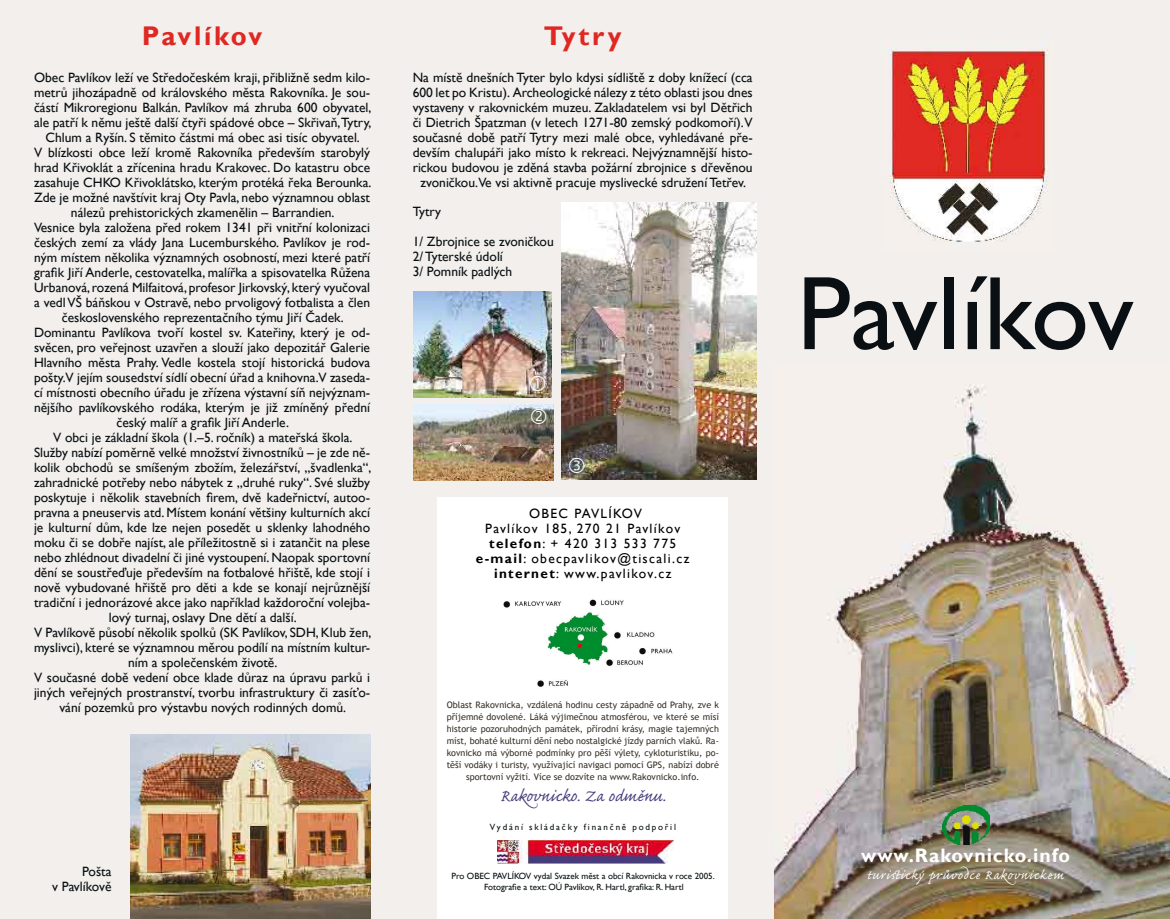
<style>
.page{position:relative;width:1170px;height:919px;background:#fff}
.page>*{position:absolute;margin:0;border:0;box-sizing:border-box;transform-origin:0 0}
.t1{font:105px "Gill Sans";color:#090f12}
.t2{font:700 27px "Gill Sans";letter-spacing:.07em;color:#df2822}
.t3{font:700 27px "Gill Sans";letter-spacing:.1em;color:#df2822}
.t4{font:21px "Caflisch Script Pro";color:#483d7c}
.t5{font:700 19.5px "Gill Sans";letter-spacing:.05em;color:#fff}
.t6{font:16.5px "Caflisch Script Pro";letter-spacing:.05em;color:#fff}
.t7{font:13.5px/15px "Gill Sans";color:#090f12;text-align:center}
.t8{font:13.5px/15px "Gill Sans";letter-spacing:.1em;color:#000101;text-align:center}
.t9{font:9px/12px "Trebuchet MS";color:#372f25;text-align:center}
.t10{font:9px/10.8px "Gill Sans";color:#090f12;text-align:center}
.t11{font:9px "Gill Sans";letter-spacing:.2em;color:#090f12}
.s1{font-weight:700}
</style>
<div class="page">
<div style="left:0;top:0;width:1169px;height:918px;background:#f2efec"></div>
<img style="left:774px;top:385px;width:395px;height:533px">
<div style="left:437px;top:497px;width:290px;height:421px;background:#fff"></div>
<img style="left:497px;top:840px;width:176px;height:23px">
<img style="left:883px;top:43px;width:165px;height:199px">
<img style="left:561px;top:202px;width:195px;height:277px">
<img style="left:413px;top:291px;width:138px;height:106px">
<img style="left:414px;top:404px;width:139px;height:76px">
<img style="left:131px;top:734px;width:239px;height:184px">
<img style="left:503px;top:599px;width:170px;height:88px">
<img style="left:942px;top:805px;width:47px;height:39px">
<svg style="left:530px;top:375px;width:15px;height:16px"></svg>
<svg style="left:531px;top:408px;width:15px;height:16px"></svg>
<svg style="left:569px;top:457px;width:15px;height:16px"></svg>
<h2 class="t2" style="left:142px;top:20px;width:122px">Pavlíkov</h2>
<p class="t7" style="left:34px;top:70px;width:339px">Obec Pavlíkov leží ve Středočeském kraji, přibližně sedm kilo&shy;metrů jihozápadně od královského města Rakovníka. Je sou&shy;částí Mikroregionu Balkán. Pavlíkov má zhruba 600 obyvatel, ale patří k němu ještě další čtyři spádové obce – Skřivaň,Tytry, Chlum a Ryšín. S těmito částmi má obec asi tisíc obyvatel.<br>V blízkosti obce leží kromě Rakovníka především starobylý hrad Křivoklát a zřícenina hradu Krakovec. Do katastru obce zasahuje CHKO Křivoklátsko, kterým protéká řeka Berounka.<br>Zde je možné navštívit kraj Oty Pavla, nebo významnou oblast nálezů prehistorických zkamenělin – Barrandien.<br>Vesnice byla založena před rokem 1341 při vnitřní kolonizaci českých zemí za vlády Jana Lucemburského. Pavlíkov je rod&shy;ným místem několika významných osobností, mezi které patří grafik Jiří Anderle, cestovatelka, malířka a spisovatelka Růžena Urbanová, rozená Milfaitová, profesor Jirkovský, který vyučoval a vedl VŠ báňskou v Ostravě, nebo prvoligový fotbalista a člen československého reprezentačního týmu Jiří Čadek.<br>Dominantu Pavlíkova tvoří kostel sv. Kateřiny, který je od&shy;svěcen, pro veřejnost uzavřen a slouží jako depozitář Galerie Hlavního města Prahy. Vedle kostela stojí historická budova pošty.V jejím sousedství sídlí obecní úřad a knihovna.V zaseda&shy;cí místnosti obecního úřadu je zřízena výstavní síň nejvýznam&shy;nějšího pavlíkovského rodáka, kterým je již zmíněný přední český malíř a grafik Jiří Anderle.<br>V obci je základní škola (1.–5. ročník) a mateřská škola.<br>Služby nabízí poměrně velké množství živnostníků – je zde ně&shy;kolik obchodů se smíšeným zbožím, železářství, „švadlenka“, zahradnické potřeby nebo nábytek z „druhé ruky“. Své služby poskytuje i několik stavebních firem, dvě kadeřnictví, autoo&shy;pravna a pneuservis atd. Místem konání většiny kulturních akcí je kulturní dům, kde lze nejen posedět u sklenky lahodného moku či se dobře najíst, ale příležitostně si i zatančit na plese nebo zhlédnout divadelní či jiné vystoupení. Naopak sportovní dění se soustřeďuje především na fotbalové hřiště, kde stojí i nově vybudované hřiště pro děti a kde se konají nejrůznější tradiční i jednorázové akce jako například každoroční volejba&shy;lový turnaj, oslavy Dne dětí a další.<br>V Pavlíkově působí několik spolků (SK Pavlíkov, SDH, Klub žen, myslivci), které se významnou měrou podílí na místním kultur&shy;ním a společenském životě.<br>V současné době vedení obce klade důraz na úpravu parků i jiných veřejných prostranství, tvorbu infrastruktury či zasíťo&shy;vání pozemků pro výstavbu nových rodinných domů.</p>
<p class="t7" style="left:52px;top:864px;width:61px;text-align:right">Pošta<br>v Pavlíkově</p>
<h2 class="t3" style="left:544px;top:20px;width:79px">Tytry</h2>
<p class="t7" style="left:412px;top:70px;width:341px">Na místě dnešních Tyter bylo kdysi sídliště z doby knížecí (cca 600 let po Kristu). Archeologické nálezy z této oblasti jsou dnes vystaveny v rakovnickém muzeu. Zakladatelem vsi byl Dětřich či Dietrich Špatzman (v letech 1271-80 zemský podkomoří).V současné době patří Tytry mezi malé obce, vyhledávané pře&shy;devším chalupáři jako místo k rekreaci. Nejvýznamnější histo&shy;rickou budovou je zděná stavba požární zbrojnice s dřevěnou zvoničkou.Ve vsi aktivně pracuje myslivecké sdružení Tetřev.</p>
<p class="t7" style="left:412px;top:204px;width:30px">Tytry</p>
<p class="t7" style="left:412px;top:234px;width:143px;text-align:left">1/ Zbrojnice se zvoničkou<br>2/ Tyterské údolí<br>3/ Pomník padlých</p>
<p class="t8" style="left:476px;top:506px;width:215px">OBEC PAVLÍKOV<br>Pavlíkov 185, 270 21 Pavlíkov <span class="s1">telefon</span>: + 420 313 533 775 <span class="s1">e-mail</span>: obecpavlikov@tiscali.cz <span class="s1">internet</span>: www.pavlikov.cz</p>
<p class="t9" style="left:446px;top:699px;width:274px">Oblast Rakovnicka, vzdálená hodinu cesty západně od Prahy, zve k příjemné dovolené. Láká výjimečnou atmosférou, ve které se mísí historie pozoruhodných památek, přírodní krásy, magie tajemných míst, bohaté kulturní dění nebo nostalgické jízdy parních vlaků. Ra&shy;kovnicko má výborné podmínky pro pěší výlety, cykloturistiku, po&shy;těší vodáky i turisty, využívající navigaci pomocí GPS, nabízí dobré sportovní vyžití. Více se dozvíte na www.Rakovnicko.info.</p>
<h3 class="t4" style="left:500px;top:785px;width:167px">Rakovnicko. Za odměnu.</h3>
<p class="t11" style="left:489px;top:821px;width:188px">Vydání skládačky finančně podpořil</p>
<p class="t10" style="left:451px;top:871px;width:264px">Pro OBEC PAVLÍKOV vydal Svazek měst a obcí Rakovnicka v roce 2005.<br>Fotografie a text: OÚ Pavlíkov, R. Hartl, grafika: R. Hartl</p>
<h1 class="t1" style="left:797px;top:253px;width:338px">Pavlíkov</h1>
<h3 class="t5" style="left:861px;top:843px;width:210px">www.Rakovnicko.info</h3>
<p class="t6" style="left:867px;top:866px;width:198px">turistický průvodce Rakovnickem</p>
</div>
